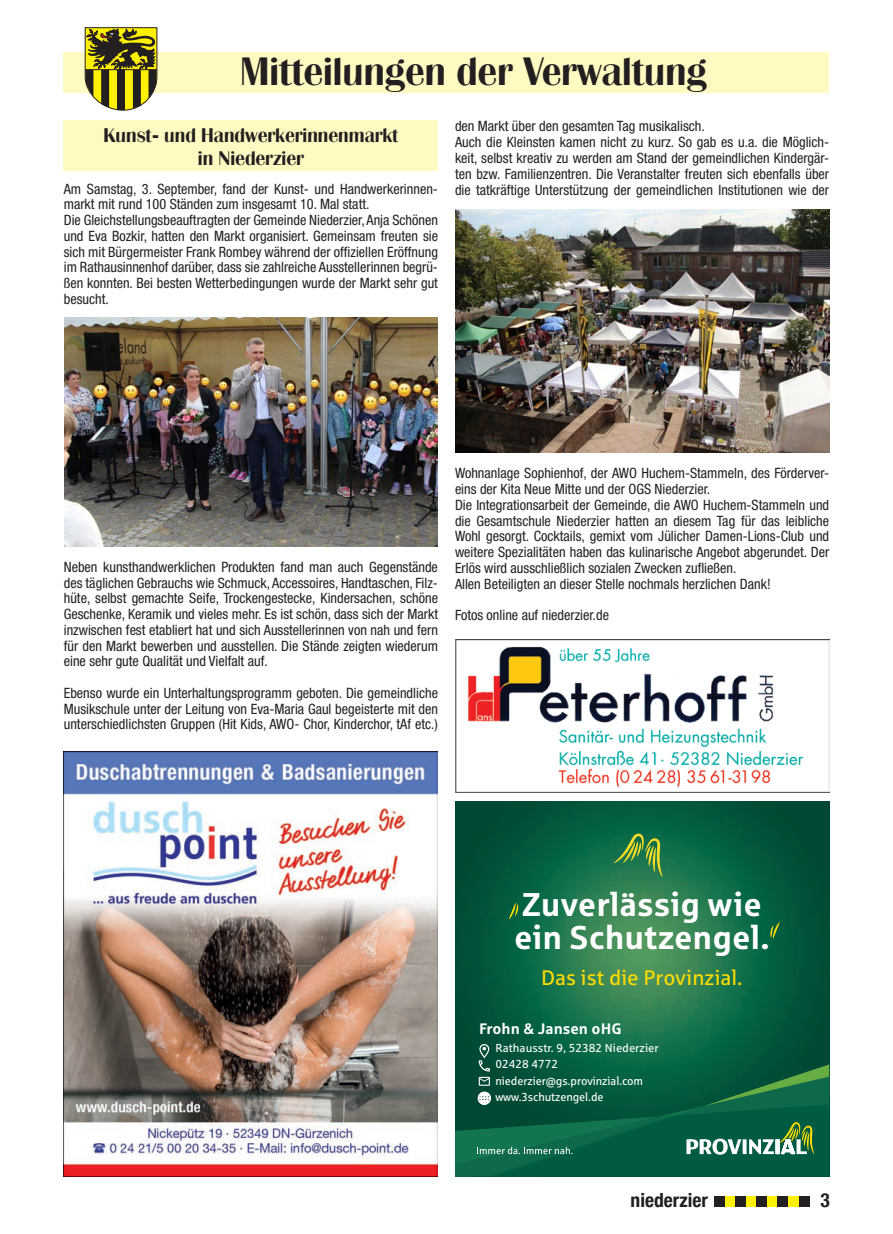
<style>
.page{position:relative;width:893px;height:1234px;background:#fff}
.page>*{position:absolute;margin:0;border:0;box-sizing:border-box;transform-origin:0 0}
.Großer_Titelbalken_g{font:39px "Britannic BQ";color:#231f20}
.t1{font:700 33px/33px "Sparkasse Rg";color:#fff}
.t2{font:21px "Sparkasse Rg";letter-spacing:-.005em;color:#ffdc01}
.Kleiner_Titelbalken{font:19.5px/23.4px "Britannic BQ";color:#231f20;text-align:center}
.t3{font:700 condensed 19.5px "Helvetica Neue";color:#231f20}
.t4{font:700 15.15px "Sparkasse Rg";color:#fff}
.Helvetica_Neue_Fließ{font:condensed 14.25px/15.8px "Helvetica Neue LT Std";color:#231f20;text-align:justify}
.t5{font:11.55px/16.2px "Sparkasse Rg";letter-spacing:-.005em;color:#fff}
</style>
<div class="page">
<div style="left:64px;top:120px;width:374px;height:50px;background:#fffac1"></div>
<div style="left:64px;top:52px;width:765px;height:41px;background:#fffac1"></div>
<svg style="left:85px;top:27px;width:72px;height:84px;background:#8d8528"></svg>
<hr style="left:85px;top:69px;width:72px;height:1px;background:#231f20">
<img style="left:64px;top:317px;width:374px;height:229px">
<img style="left:455px;top:801px;width:374px;height:242px">
<svg style="left:770px;top:922px;width:10px;height:16px"></svg>
<svg style="left:509px;top:902px;width:9px;height:16px"></svg>
<svg style="left:614px;top:833px;width:48px;height:43px;background:#468844"></svg>
<svg style="left:455px;top:1043px;width:374px;height:133px;background:#0e6246"></svg>
<img style="left:64px;top:751px;width:374px;height:425px">
<img style="left:456px;top:209px;width:373px;height:243px">
<img style="left:455px;top:639px;width:374px;height:153px">
<div style="left:714px;top:1196px;width:95px;height:10px;background:#fff101"></div>
<div style="left:714px;top:1196px;width:11px;height:10px;background:#231f20"></div>
<div style="left:735px;top:1196px;width:11px;height:10px;background:#231f20"></div>
<div style="left:756px;top:1196px;width:11px;height:10px;background:#231f20"></div>
<div style="left:777px;top:1196px;width:11px;height:10px;background:#231f20"></div>
<div style="left:799px;top:1196px;width:11px;height:10px;background:#231f20"></div>
<p class="Großer_Titelbalken_g" style="left:240px;top:48px;width:468px">Mitteilungen der Verwaltung</p>
<p class="Helvetica_Neue_Fließ" style="left:455px;top:118px;width:251px">den Markt über den gesamten Tag musikalisch.</p>
<p class="Helvetica_Neue_Fließ" style="left:455px;top:134px;width:376px">Auch die Kleinsten kamen nicht zu kurz. So gab es u.a. die Möglich&shy;keit, selbst kreativ zu werden am Stand der gemeindlichen Kindergär&shy;ten bzw. Familienzentren. Die Veranstalter freuten sich ebenfalls über die tatkräftige Unterstützung der gemeindlichen Institutionen wie der</p>
<p class="Kleiner_Titelbalken" style="left:103px;top:123px;width:297px">Kunst- und Handwerkerinnenmarkt in Niederzier</p>
<p class="Helvetica_Neue_Fließ" style="left:64px;top:180px;width:376px">Am Samstag, 3. September, fand der Kunst- und Handwerkerinnen&shy;markt mit rund 100 Ständen zum insgesamt 10. Mal statt.</p>
<p class="Helvetica_Neue_Fließ" style="left:64px;top:212px;width:376px">Die Gleichstellungsbeauftragten der Gemeinde Niederzier, Anja Schönen und Eva Bozkir, hatten den Markt organisiert. Gemeinsam freuten sie sich mit Bürgermeister Frank Rombey während der offiziellen Eröffnung im Rathausinnenhof darüber, dass sie zahlreiche Ausstellerinnen begrü&shy;ßen konnten. Bei besten Wetterbedingungen wurde der Markt sehr gut besucht.</p>
<p class="Helvetica_Neue_Fließ" style="left:64px;top:558px;width:376px">Neben kunsthandwerklichen Produkten fand man auch Gegenstände des täglichen Gebrauchs wie Schmuck, Accessoires, Handtaschen, Filz&shy;hüte, selbst gemachte Seife, Trockengestecke, Kindersachen, schöne Geschenke, Keramik und vieles mehr. Es ist schön, dass sich der Markt inzwischen fest etabliert hat und sich Ausstellerinnen von nah und fern für den Markt bewerben und ausstellen. Die Stände zeigten wiederum eine sehr gute Qualität und Vielfalt auf.</p>
<p class="Helvetica_Neue_Fließ" style="left:64px;top:684px;width:376px">Ebenso wurde ein Unterhaltungsprogramm geboten. Die gemeindliche Musikschule unter der Leitung von Eva-Maria Gaul begeisterte mit den unterschiedlichsten Gruppen (Hit Kids, AWO- Chor, Kinderchor, tAf etc.)</p>
<p class="Helvetica_Neue_Fließ" style="left:455px;top:465px;width:376px">Wohnanlage Sophienhof, der AWO Huchem-Stammeln, des Förderver&shy;eins der Kita Neue Mitte und der OGS Niederzier.</p>
<p class="Helvetica_Neue_Fließ" style="left:455px;top:496px;width:376px">Die Integrationsarbeit der Gemeinde, die AWO Huchem-Stammeln und die Gesamtschule Niederzier hatten an diesem Tag für das leibliche Wohl gesorgt. Cocktails, gemixt vom Jülicher Damen-Lions-Club und weitere Spezialitäten haben das kulinarische Angebot abgerundet. Der Erlös wird ausschließlich sozialen Zwecken zufließen.</p>
<p class="Helvetica_Neue_Fließ" style="left:455px;top:575px;width:317px">Allen Beteiligten an dieser Stelle nochmals herzlichen Dank!</p>
<p class="Helvetica_Neue_Fließ" style="left:455px;top:607px;width:155px">Fotos online auf niederzier.de</p>
<p class="t1" style="left:514px;top:886px;width:257px">Zuverlässig wie ein Schutzengel.</p>
<p class="t2" style="left:541px;top:964px;width:203px">Das ist die Provinzial.</p>
<p class="t4" style="left:479px;top:1018px;width:144px">Frohn &amp; Jansen oHG</p>
<p class="t5" style="left:495px;top:1039px;width:165px">Rathausstr. 9, 52382 Niederzier<br>02428 4772 niederzier@gs.provinzial.com www.3schutzengel.de</p>
<h3 class="t3" style="left:631px;top:1183px;width:79px">niederzier</h3>
<h3 class="t3" style="left:820px;top:1183px;width:11px">3</h3>
</div>
